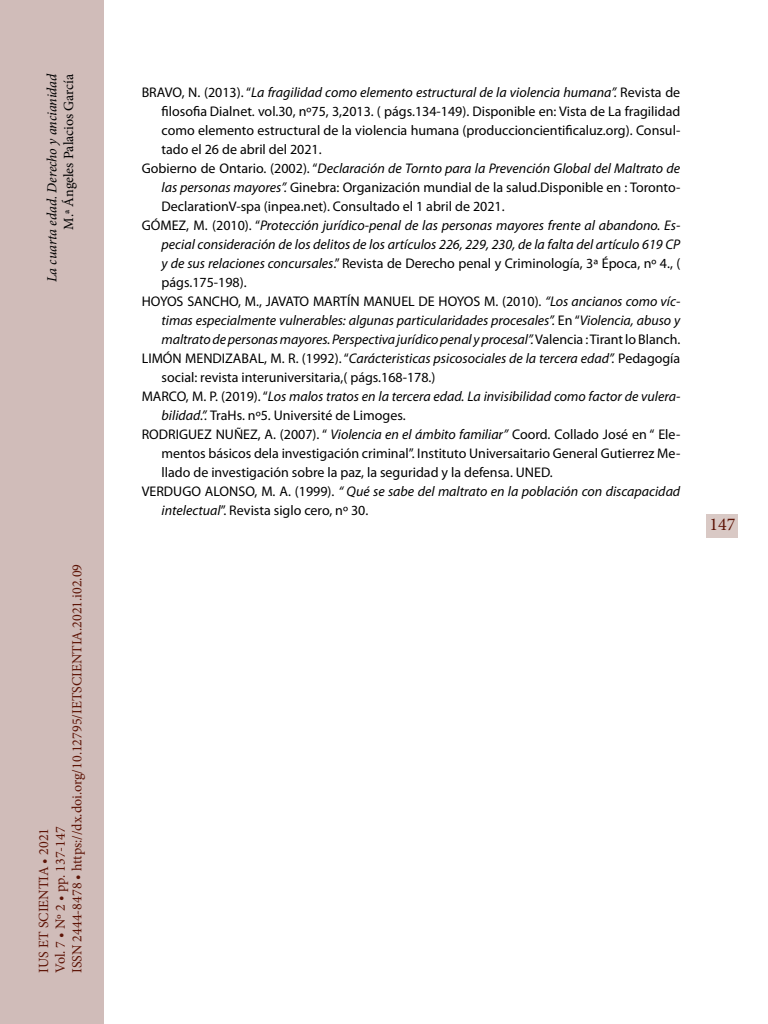
<style>
.page{position:relative;width:768px;height:1024px;background:#fff}
.page>*{position:absolute;margin:0;border:0;box-sizing:border-box;transform-origin:0 0}
.t1{font:18px "Minion Pro";color:#5d1305}
._80_bibliografía{font:14px/19px "Myriad Pro";color:#000;text-align:justify}
._80_bibliografía-2{font:italic 14px/19px "Myriad Pro";color:#000;text-align:justify}
.t2{font:14px/16.8px "Minion Pro";color:#5d1305}
.t3{font:italic 14px "Minion Pro";letter-spacing:-.005em;color:#000}
.t4{font:14px "Minion Pro";color:#000}
.s1{font-style:italic}
.s2{font-style:normal}
</style>
<div class="page">
<div style="left:0;top:0;width:103px;height:1024px;background:#d0bcb9"></div>
<div style="left:707px;top:514px;width:31px;height:24px;background:#d9c9c5"></div>
<p class="t3" style="left:42px;top:282px;width:210px;rotate:-90deg">La cuarta edad. Derecho y ancianidad</p>
<p class="t4" style="left:59px;top:230px;width:157px;rotate:-90deg">M.ª Ángeles Palacios García</p>
<p class="t2" style="left:35px;top:973px;width:411px;rotate:-90deg">IUS ET SCIENTIA • 2021<br>Vol. 7 • Nº 2 • pp. 137-147<br>ISSN 2444-8478 • https://dx.doi.org/10.12795/IETSCIENTIA.2021.i02.09</p>
<p class="_80_bibliografía" style="left:162px;top:83px;width:520px;text-indent:-20px">BRAVO, N. (2013). “<span class="s1">La fragilidad como elemento estructural de la violencia humana”.</span> Revista de filosofia Dialnet. vol.30, nº75, 3,2013. ( págs.134-149). Disponible en: Vista de La fragilidad como elemento estructural de la violencia humana (produccioncientificaluz.org). Consul&shy;tado el 26 de abril del 2021.</p>
<p class="_80_bibliografía" style="left:162px;top:159px;width:520px;text-indent:-20px">Gobierno de Ontario. (2002). “<span class="s1">Declaración de Tornto para la Prevención Global del Maltrato de las personas mayores”.</span> Ginebra: Organización mundial de la salud.Disponible en : Toronto-DeclarationV-spa (inpea.net). Consultado el 1 abril de 2021.</p>
<p class="_80_bibliografía-2" style="left:162px;top:216px;width:520px;text-indent:-20px"><span class="s2">GÓMEZ, M. (2010). “</span>Protección jurídico-penal de las personas mayores frente al abandono. Es&shy;pecial consideración de los delitos de los artículos 226, 229, 230, de la falta del artículo 619 CP y de sus relaciones concursales<span class="s2">.” Revista de Derecho penal y Criminología, 3ª Época, nº 4., ( págs.175-198).</span></p>
<p class="_80_bibliografía-2" style="left:162px;top:292px;width:520px;text-indent:-20px"><span class="s2">HOYOS SANCHO, M., JAVATO MARTÍN MANUEL DE HOYOS M. (2010).</span> “Los ancianos como víc&shy;timas especialmente vulnerables: algunas particularidades procesales”. <span class="s2">En “</span>Violencia, abuso y maltrato de personas mayores. Perspectiva jurídico penal y procesal”. <span class="s2">Valencia : Tirant lo Blanch.</span></p>
<p class="_80_bibliografía" style="left:162px;top:349px;width:520px;text-indent:-20px">LIMÓN MENDIZABAL, M. R. (1992). “<span class="s1">Carácteristicas psicosociales de la tercera edad”.</span> Pedagogía social: revista interuniversitaria,( págs.168-178.)</p>
<p class="_80_bibliografía-2" style="left:162px;top:387px;width:520px;text-indent:-20px"><span class="s2">MARCO, M. P. (2019). “</span>Los malos tratos en la tercera edad. La invisibilidad como factor de vulera&shy;bilidad.”. <span class="s2">TraHs. nº5. Université de Limoges.</span></p>
<p class="_80_bibliografía" style="left:162px;top:425px;width:520px;text-indent:-20px">RODRIGUEZ NUÑEZ, A. (2007). “ <span class="s1">Violencia en el ámbito familiar”</span> Coord. Collado José en “ Ele&shy;mentos básicos dela investigación criminal”. Instituto Universaitario General Gutierrez Me&shy;llado de investigación sobre la paz, la seguridad y la defensa. UNED.</p>
<p class="_80_bibliografía-2" style="left:162px;top:482px;width:520px;text-indent:-20px"><span class="s2">VERDUGO ALONSO, M. A. (1999).</span> “ Qué se sabe del maltrato en la población con discapacidad intelectual<span class="s2">”. Revista siglo cero, nº 30.</span></p>
<p class="t1" style="left:709px;top:512px;width:27px">147</p>
</div>
